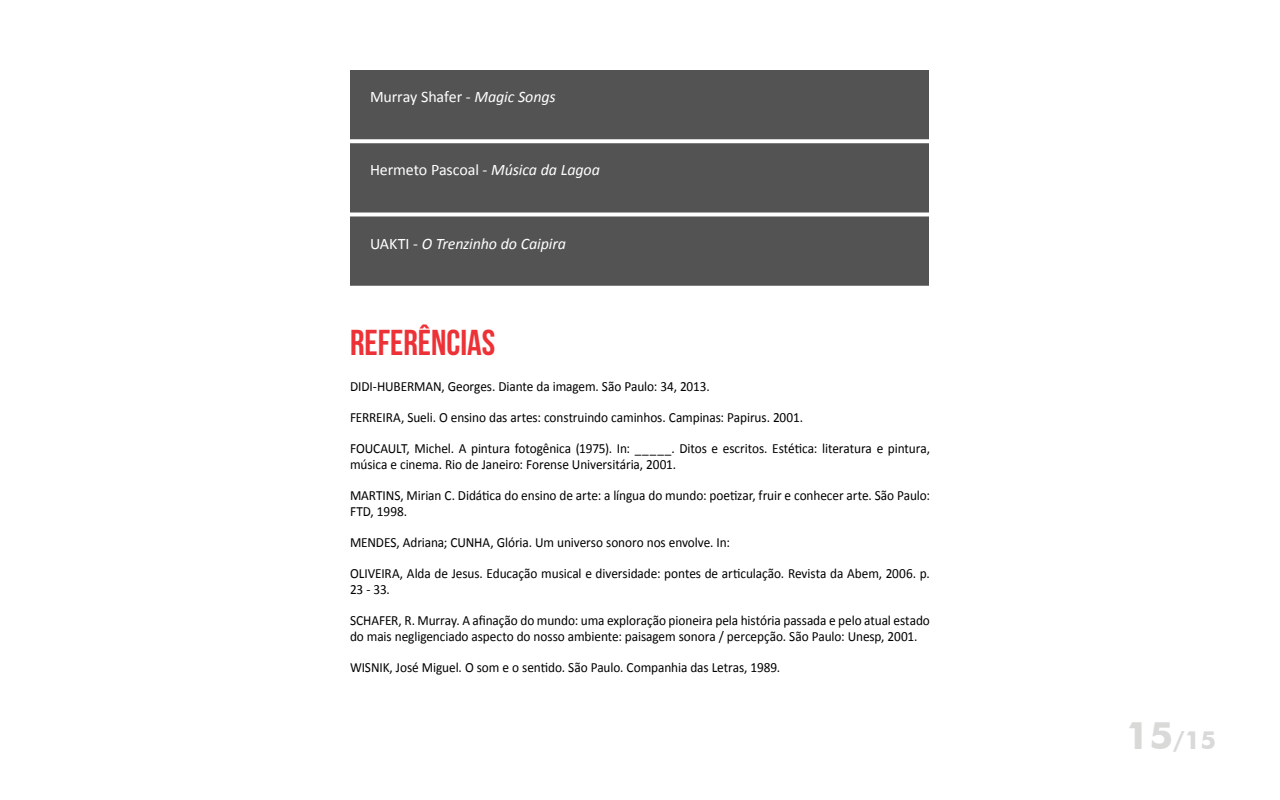
<style>
.page{position:relative;width:1280px;height:800px;background:#fff}
.page>*{position:absolute;margin:0;border:0;box-sizing:border-box;transform-origin:0 0}
.t1{font:36px "Bebas Neue";color:#ed3237}
.t2{font:700 25px "Futura BT";color:#d9dad8}
.t3{font:16px "Calibri";letter-spacing:-.01em;color:#fff}
.t4{font:italic 16px "Calibri";letter-spacing:-.01em;color:#fff}
.t5{font:14px/16px "Calibri";letter-spacing:-.005em;color:#000;scale:.95 1}
.s1{font-style:italic}
.s2{font-style:normal}
.s3{font-size:38px}
</style>
<div class="page">
<div style="left:350px;top:70px;width:579px;height:216px;background:#535353"></div>
<p class="t3" style="left:370px;top:87px;width:187px">Murray Shafer - <span class="s1">Magic Songs</span></p>
<p class="t3" style="left:370px;top:160px;width:232px">Hermeto Pascoal - <span class="s1">Música da Lagoa</span></p>
<p class="t4" style="left:370px;top:232px;width:197px"><span class="s2">UAKTI -</span> O Trenzinho do Caipira</p>
<h1 class="t1" style="left:350px;top:323px;width:147px">REFERÊNCIAS</h1>
<p class="t5" style="left:350px;top:378px;width:380px">DIDI-HUBERMAN, Georges. Diante da imagem. São Paulo: 34, 2013.</p>
<p class="t5" style="left:350px;top:409px;width:478px">FERREIRA, Sueli. O ensino das artes: construindo caminhos. Campinas: Papirus. 2001.</p>
<p class="t5" style="left:350px;top:440px;width:612px">FOUCAULT, Michel. A pintura fotogênica (1975). In: _____. Ditos e escritos. Estética: literatura e pintura, música e cinema. Rio de Janeiro: Forense Universitária, 2001.</p>
<p class="t5" style="left:350px;top:487px;width:612px">MARTINS, Mirian C. Didática do ensino de arte: a língua do mundo: poetizar, fruir e conhecer arte. São Paulo:<br>FTD, 1998.</p>
<p class="t5" style="left:350px;top:534px;width:401px">MENDES, Adriana; CUNHA, Glória. Um universo sonoro nos envolve. In:</p>
<p class="t5" style="left:350px;top:565px;width:612px">OLIVEIRA, Alda de Jesus. Educação musical e diversidade: pontes de articulação. Revista da Abem, 2006. p.<br>23 - 33.</p>
<p class="t5" style="left:350px;top:612px;width:612px">SCHAFER, R. Murray. A afinação do mundo: uma exploração pioneira pela história passada e pelo atual estado do mais negligenciado aspecto do nosso ambiente: paisagem sonora / percepção. São Paulo: Unesp, 2001.</p>
<p class="t5" style="left:350px;top:659px;width:454px">WISNIK, José Miguel. O som e o sentido. São Paulo. Companhia das Letras, 1989.</p>
<h2 class="t2" style="left:1126px;top:725px;width:92px"><span class="s3">15</span>/15</h2>
</div>
